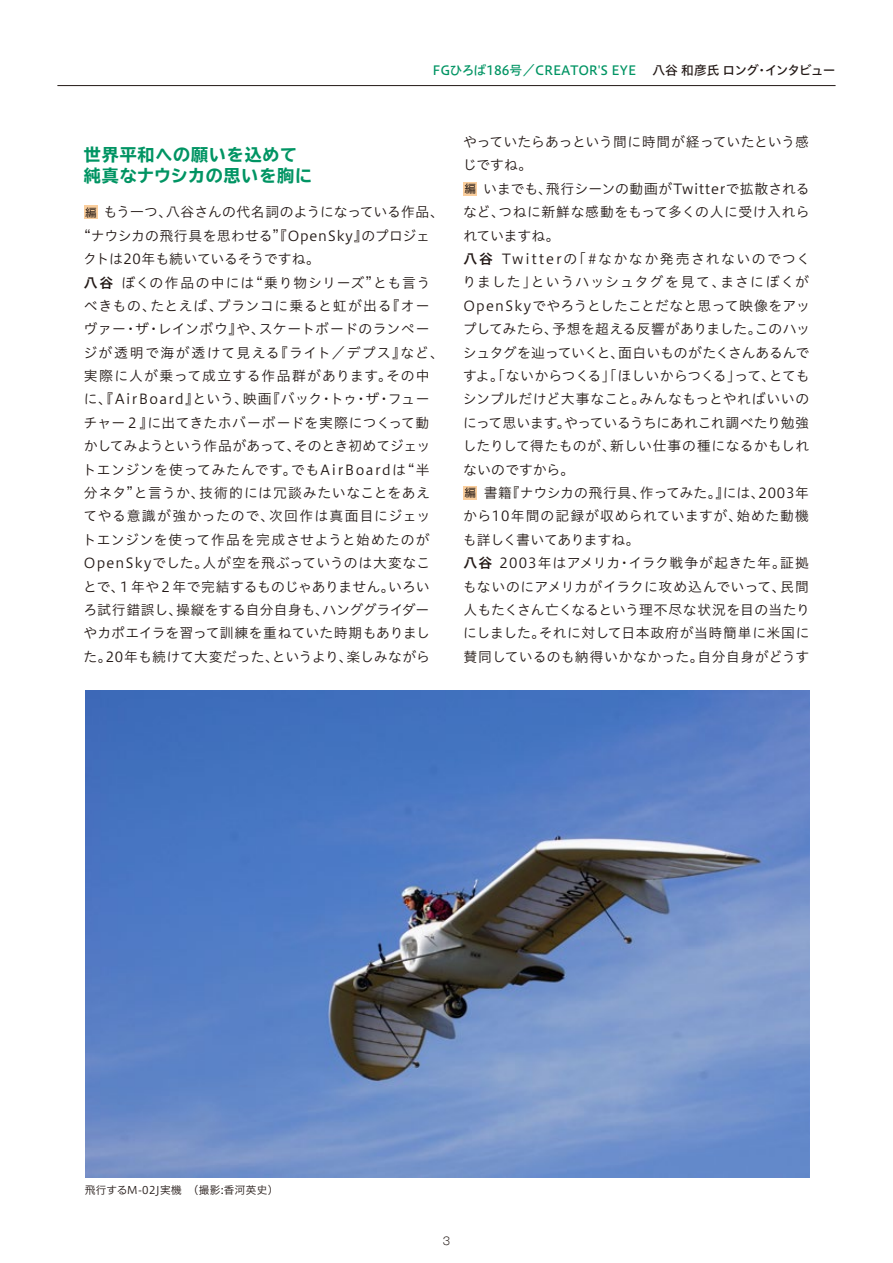
<style>
.page{position:relative;width:893px;height:1263px;background:#fff}
.page>*{position:absolute;margin:0;border:0;box-sizing:border-box;transform-origin:0 0}
.t1{font:700 expanded 16.95px/21.3px "TBUD Go Std";letter-spacing:.05em;color:#009463}
.t2{font:13.8px/23.4px "Hiragino UD Sans Std W3";letter-spacing:.025em;color:#221815}
.t3{font:12.75px "Hiragino UD Sans Std W5";letter-spacing:-.015em;color:#009463}
.t4{font:10.65px "Hiragino UD Sans F Std W3";letter-spacing:.03em;color:#221815}
.t5{font:300 10.65px "Gothic MB101 Pro";color:#221815}
.s1{color:#221815}
.s2{font-family:"Hiragino UD Sans Std W4";font-size:11.7px}
.s3{font-family:"Hiragino UD Sans Std W6"}
</style>
<div class="page">
<hr style="left:57px;top:85px;width:779px;height:1px;background:#221815">
<div style="left:84px;top:205px;width:14px;height:14px;background:#face9d"></div>
<div style="left:463px;top:182px;width:14px;height:14px;background:#face9d"></div>
<div style="left:463px;top:486px;width:14px;height:14px;background:#face9d"></div>
<img style="left:85px;top:690px;width:724px;height:488px">
<p class="t3" style="left:433px;top:60px;width:404px">FGひろば186号／CREATOR'S EYE　 <span class="s1">八谷 和彦氏 ロング・インタビュー</span></p>
<p class="t1" style="left:84px;top:145px;width:230px">世界平和への願いを込めて純真なナウシカの思いを胸に</p>
<p class="t2" style="left:83px;top:200px;width:363px"><span class="s2">編</span> もう一つ、八谷さんの代名詞のようになっている作品、“ナウシカの飛行具を思わせる”『OpenSky』のプロジェクトは20年も続いているそうですね。<br><span class="s3">八谷</span> ぼくの作品の中には“乗り物シリーズ”とも言うべきもの、たとえば、ブランコに乗ると虹が出る『オーヴァー・ザ・レインボウ』や、スケートボードのランページが透明で海が透けて見える『ライト／デプス』など、実際に人が乗って成立する作品群があります。その中に、『AirBoard』という、映画『バック・トゥ・ザ・フューチャー２』に出てきたホバーボードを実際につくって動かしてみようという作品があって、そのとき初めてジェットエンジンを使ってみたんです。でもAirBoardは“半分ネタ”と言うか、技術的には冗談みたいなことをあえてやる意識が強かったので、次回作は真面目にジェットエンジンを使って作品を完成させようと始めたのが<br>OpenSkyでした。人が空を飛ぶっていうのは大変なことで、１年や２年で完結するものじゃありません。いろいろ試行錯誤し、操縦をする自分自身も、ハンググライダーやカポエイラを習って訓練を重ねていた時期もありました。20年も続けて大変だった、というより、楽しみながら</p>
<p class="t2" style="left:463px;top:129px;width:349px">やっていたらあっという間に時間が経っていたという感じですね。<br><span class="s2">編</span> いまでも、飛行シーンの動画がTwitterで拡散されるなど、つねに新鮮な感動をもって多くの人に受け入れられていますね。<br><span class="s3">八谷</span> Twitterの「#なかなか発売されないのでつくりました」というハッシュタグを見て、まさにぼくが<br>OpenSkyでやろうとしたことだなと思って映像をアップしてみたら、予想を超える反響がありました。このハッシュタグを辿っていくと、面白いものがたくさんあるんですよ。「ないからつくる」「ほしいからつくる」って、とてもシンプルだけど大事なこと。みんなもっとやればいいのにって思います。やっているうちにあれこれ調べたり勉強したりして得たものが、新しい仕事の種になるかもしれないのですから。<br><span class="s2">編</span> 書籍『ナウシカの飛行具、作ってみた。』には、2003年から10年間の記録が収められていますが、始めた動機も詳しく書いてありますね。<br><span class="s3">八谷</span> 2003年はアメリカ・イラク戦争が起きた年。証拠もないのにアメリカがイラクに攻め込んでいって、民間人もたくさん亡くなるという理不尽な状況を目の当たりにしました。それに対して日本政府が当時簡単に米国に賛同しているのも納得いかなかった。自分自身がどうす</p>
<p class="t4" style="left:85px;top:1181px;width:190px">飛行するM-02J実機　(撮影:香河英史)</p>
<p class="t5" style="left:443px;top:1232px;width:9px">3</p>
</div>
